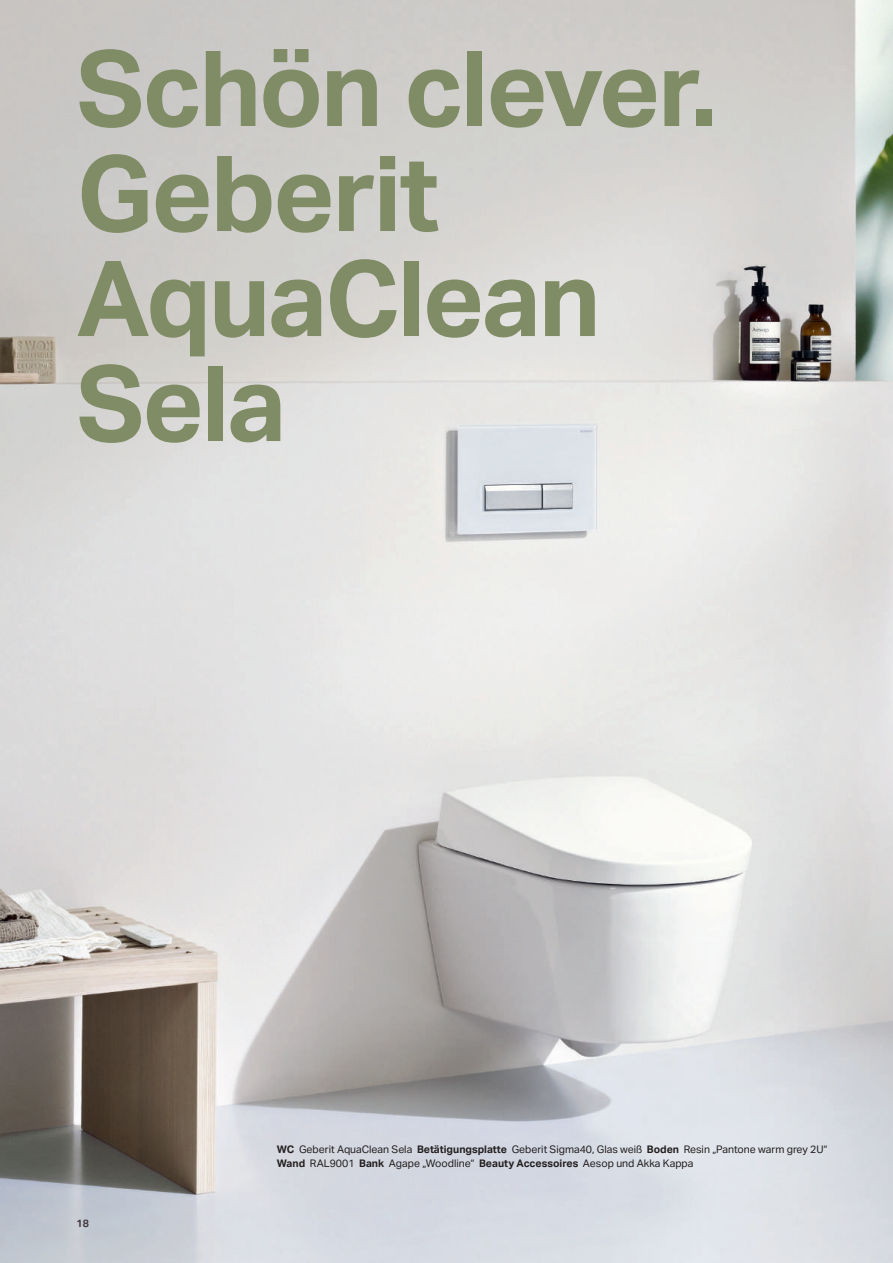
<style>
.page{position:relative;width:893px;height:1263px;background:#fff}
.page>*{position:absolute;margin:0;border:0;box-sizing:border-box;transform-origin:0 0}
.t1{font:700 105px/105px "Aktiv Grotesk Geberit";letter-spacing:-.025em;color:#808c65}
.t2{font:10.5px/13.5px "Aktiv Grotesk Geberit";color:#231f20}
.t3{font:700 10.5px "Aktiv Grotesk Geberit";color:#42393e}
.s1{font-weight:700}
</style>
<div class="page">
<img style="left:0;top:0;width:893px;height:1263px">
<h1 class="t1" style="left:77px;top:34px;width:642px">Schön clever.<br>Geberit<br>AquaClean<br>Sela</h1>
<p class="t3" style="left:77px;top:1217px;width:14px">18</p>
<p class="t2" style="left:277px;top:1143px;width:552px"><span class="s1">WC</span> Geberit AquaClean Sela <span class="s1">Betätigungsplatte</span> Geberit Sigma40, Glas weiß <span class="s1">Boden</span> Resin „Pantone warm grey 2U“<br><span class="s1">Wand</span> RAL9001 <span class="s1">Bank</span> Agape „Woodline“ <span class="s1">Beauty Accessoires</span> Aesop und Akka Kappa</p>
</div>
